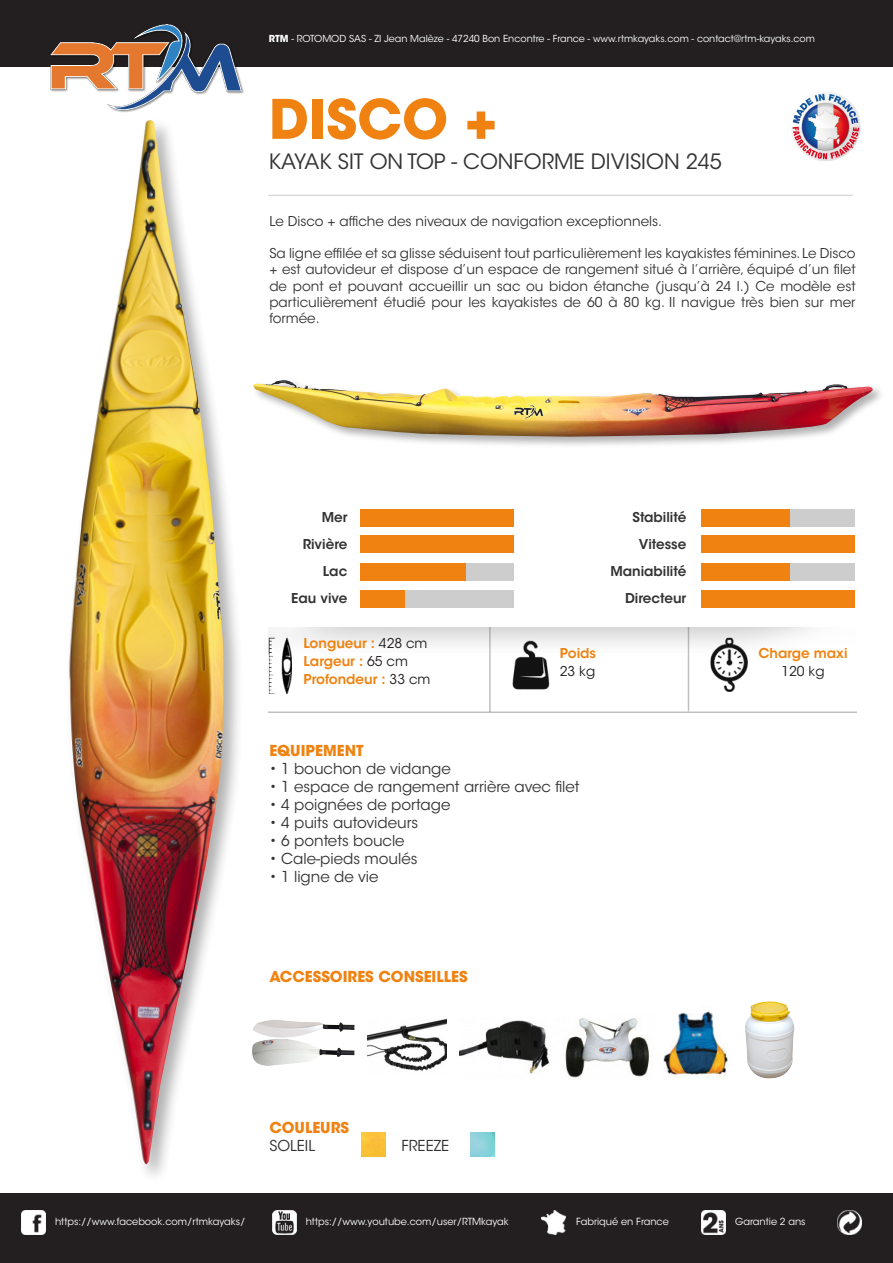
<style>
.page{position:relative;width:893px;height:1263px;background:#fff}
.page>*{position:absolute;margin:0;border:0;box-sizing:border-box;transform-origin:0 0}
.t1{font:700 54px "ITC Avant Garde Std";color:#ef8210}
.t2{font:21px "ITC Avant Garde Std";color:#333}
.t3{font:15px "ITC Avant Garde Std";color:#333}
.t4{font:700 15px "ITC Avant Garde Std";color:#ef8210}
.t5{font:13.5px/16.2px "ITC Avant Garde Std";color:#333;text-align:justify}
.t6{font:600 13.5px "ITC Avant Garde Std";color:#ef8210}
.t7{font:600 13.5px "ITC Avant Garde Std";color:#333}
.t8{font:13.5px "ITC Avant Garde Std";color:#231f20}
.t9{font:9.75px "ITC Avant Garde Std";color:#fff}
.t10{font:9.6px "ITC Avant Garde Std";color:#fff}
.s1{font-weight:700}
.s2{font-weight:400;color:#231f20}
</style>
<div class="page">
<div style="left:0;top:0;width:893px;height:67px;background:#231f20"></div>
<div style="left:0;top:1194px;width:893px;height:69px;background:#231f20"></div>
<img style="left:21px;top:1210px;width:24px;height:24px">
<img style="left:272px;top:1210px;width:24px;height:24px">
<img style="left:541px;top:1210px;width:24px;height:24px">
<img style="left:701px;top:1210px;width:24px;height:24px">
<img style="left:838px;top:1210px;width:24px;height:24px">
<hr style="left:268px;top:195px;width:585px;height:1px;background:#ccc">
<div style="left:360px;top:563px;width:154px;height:17px;background:#cdcdcd"></div>
<div style="left:360px;top:590px;width:154px;height:17px;background:#cdcdcd"></div>
<div style="left:701px;top:510px;width:153px;height:17px;background:#cdcdcd"></div>
<div style="left:701px;top:563px;width:153px;height:17px;background:#cdcdcd"></div>
<img style="left:50px;top:24px;width:194px;height:89px">
<div style="left:65px;top:118px;width:179px;height:1066px;background:#231f20;opacity:.35"></div>
<img style="left:65px;top:120px;width:160px;height:1044px">
<div style="left:252px;top:378px;width:632px;height:71px;background:#231f20;opacity:.35"></div>
<img style="left:253px;top:380px;width:620px;height:57px">
<div style="left:360px;top:536px;width:154px;height:17px;background:#ef8210"></div>
<div style="left:360px;top:510px;width:154px;height:17px;background:#ef8210"></div>
<div style="left:360px;top:563px;width:106px;height:17px;background:#ef8210"></div>
<div style="left:360px;top:590px;width:45px;height:17px;background:#ef8210"></div>
<div style="left:701px;top:536px;width:153px;height:17px;background:#ef8210"></div>
<div style="left:701px;top:510px;width:88px;height:17px;background:#ef8210"></div>
<div style="left:701px;top:563px;width:88px;height:17px;background:#ef8210"></div>
<div style="left:701px;top:590px;width:153px;height:17px;background:#ef8210"></div>
<img style="left:269px;top:627px;width:587px;height:86px">
<img style="left:362px;top:1132px;width:24px;height:24px">
<img style="left:471px;top:1132px;width:24px;height:24px">
<img style="left:791px;top:92px;width:70px;height:69px">
<img style="left:663px;top:1011px;width:65px;height:67px">
<img style="left:367px;top:1018px;width:80px;height:53px">
<img style="left:565px;top:1018px;width:85px;height:60px">
<img style="left:459px;top:1020px;width:91px;height:54px">
<img style="left:745px;top:1001px;width:49px;height:78px">
<img style="left:253px;top:1020px;width:23px;height:13px">
<p class="t10" style="left:269px;top:32px;width:548px"><span class="s1">RTM</span> - ROTOMOD SAS - ZI Jean Malèze - 47240 Bon Encontre - France - www.rtmkayaks.com - contact@rtm-kayaks.com</p>
<p class="t1" style="left:269px;top:84px;width:230px">DISCO +</p>
<p class="t2" style="left:269px;top:148px;width:455px">KAYAK SIT ON TOP - CONFORME DIVISION 245</p>
<p class="t5" style="left:269px;top:213px;width:394px">Le Disco + affiche des niveaux de navigation exceptionnels.</p>
<p class="t5" style="left:269px;top:245px;width:588px">Sa ligne effilée et sa glisse séduisent tout particulièrement les kayakistes féminines. Le Disco + est autovideur et dispose d’un espace de rangement situé à l’arrière, équipé d’un filet de pont et pouvant accueillir un sac ou bidon étanche (jusqu’à 24 l.) Ce modèle est particulièrement étudié pour les kayakistes de 60 à 80 kg. Il navigue très bien sur mer formée.</p>
<p class="t7" style="left:322px;top:508px;width:27px">Mer</p>
<p class="t7" style="left:303px;top:535px;width:46px">Rivière</p>
<p class="t7" style="left:323px;top:562px;width:26px">Lac</p>
<p class="t7" style="left:291px;top:589px;width:58px">Eau vive</p>
<p class="t6" style="left:304px;top:635px;width:125px">Longueur : <span class="s2">428 cm</span></p>
<p class="t6" style="left:304px;top:653px;width:106px">Largeur : <span class="s2">65 cm</span></p>
<p class="t6" style="left:304px;top:671px;width:128px">Profondeur : <span class="s2">33 cm</span></p>
<p class="t7" style="left:632px;top:508px;width:55px">Stabilité</p>
<p class="t7" style="left:639px;top:535px;width:49px">Vitesse</p>
<p class="t7" style="left:610px;top:562px;width:77px">Maniabilité</p>
<p class="t7" style="left:625px;top:589px;width:63px">Directeur</p>
<p class="t6" style="left:560px;top:644px;width:38px">Poids</p>
<p class="t8" style="left:560px;top:662px;width:37px">23 kg</p>
<p class="t4" style="left:269px;top:740px;width:96px">EQUIPEMENT</p>
<p class="t3" style="left:269px;top:759px;width:183px">• 1 bouchon de vidange</p>
<p class="t3" style="left:269px;top:777px;width:312px">• 1 espace de rangement arrière avec filet</p>
<p class="t3" style="left:269px;top:795px;width:183px">• 4 poignées de portage</p>
<p class="t3" style="left:269px;top:813px;width:150px">• 4 puits autovideurs</p>
<p class="t3" style="left:269px;top:831px;width:137px">• 6 pontets boucle</p>
<p class="t3" style="left:269px;top:849px;width:150px">• Cale-pieds moulés</p>
<p class="t3" style="left:269px;top:867px;width:111px">• 1 ligne de vie</p>
<p class="t4" style="left:269px;top:966px;width:200px">ACCESSOIRES CONSEILLES</p>
<p class="t4" style="left:269px;top:1117px;width:81px">COULEURS</p>
<p class="t3" style="left:269px;top:1136px;width:47px">SOLEIL</p>
<p class="t3" style="left:401px;top:1136px;width:49px">FREEZE</p>
<p class="t6" style="left:758px;top:644px;width:91px">Charge maxi</p>
<p class="t8" style="left:781px;top:662px;width:45px">120 kg</p>
<p class="t9" style="left:55px;top:1215px;width:192px">https://www.facebook.com/rtmkayaks/</p>
<p class="t9" style="left:306px;top:1215px;width:205px">https://www.youtube.com/user/RTMkayak</p>
<p class="t9" style="left:576px;top:1215px;width:94px">Fabriqué en France</p>
<p class="t9" style="left:735px;top:1215px;width:72px">Garantie 2 ans</p>
</div>
